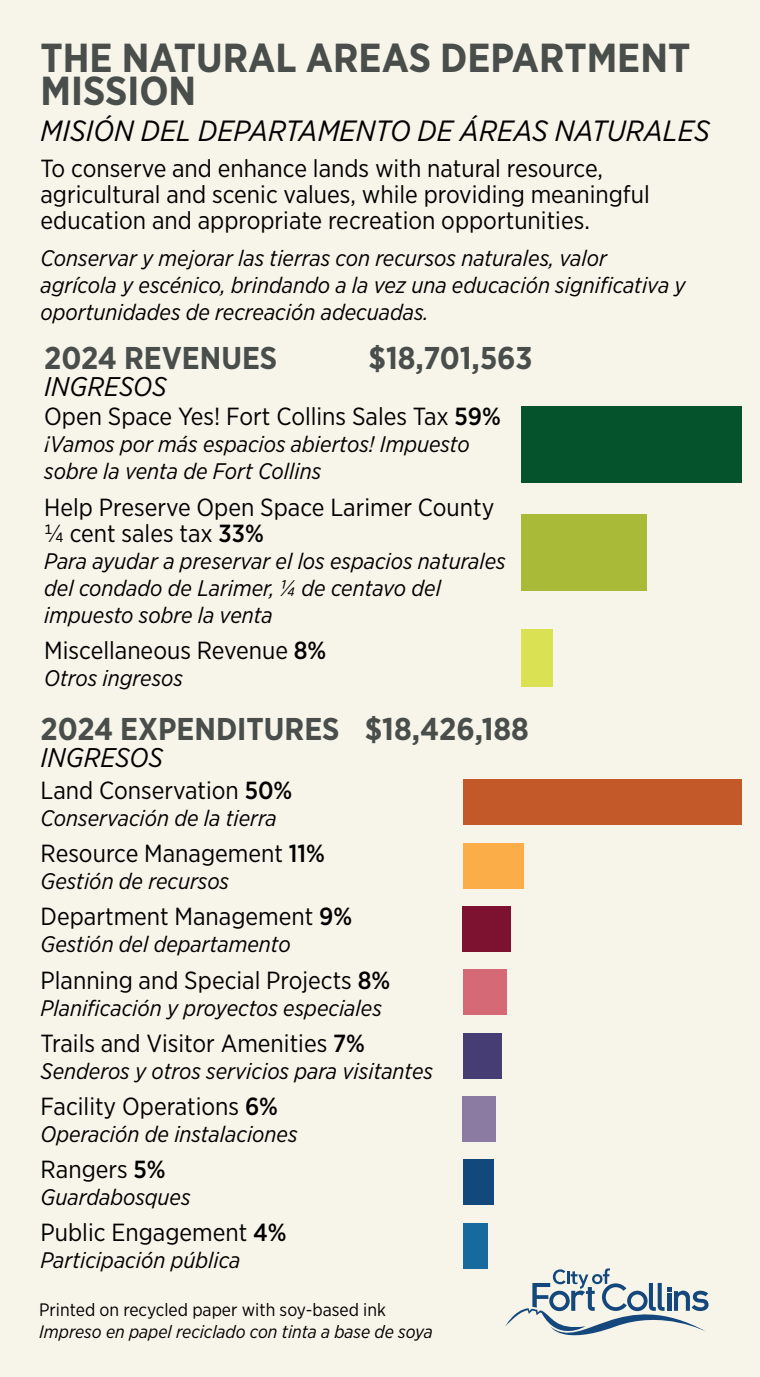
<style>
.page{position:relative;width:760px;height:1377px;background:#fff}
.page>*{position:absolute;margin:0;border:0;box-sizing:border-box;transform-origin:0 0}
.t1{font:700 40.5px/33.8px "Gotham Narrow";color:#494e4b}
.t2{font:700 31.5px "Gotham Narrow";color:#494e4b}
.t3{font:italic 29.25px "Gotham Narrow";color:#000}
.t4{font:italic 27px "Gotham Narrow";color:#000}
.t5{font:24.75px/26.1px "Gotham Narrow";color:#000}
.t6{font:italic 22.5px/27px "Gotham Narrow";color:#000}
.t7{font:italic 18px "Gotham Narrow";color:#000}
.t8{font:18px "Gotham Narrow";color:#000}
.s1{font-weight:500}
</style>
<div class="page">
<div style="left:0;top:0;width:759px;height:1377px;background:#f7f5ea"></div>
<hr style="left:759px;top:0;width:1px;height:448px;background:#00467f">
<div style="left:521px;top:406px;width:220px;height:76px;background:#05532d"></div>
<div style="left:521px;top:514px;width:125px;height:76px;background:#a9ba39"></div>
<div style="left:521px;top:630px;width:31px;height:57px;background:#dae254"></div>
<div style="left:463px;top:779px;width:278px;height:46px;background:#c35828"></div>
<div style="left:463px;top:843px;width:60px;height:45px;background:#fbae47"></div>
<div style="left:463px;top:906px;width:48px;height:46px;background:#7c122f"></div>
<div style="left:463px;top:969px;width:43px;height:46px;background:#d56976"></div>
<div style="left:463px;top:1033px;width:38px;height:45px;background:#453d73"></div>
<div style="left:463px;top:1096px;width:33px;height:46px;background:#8b7aa2"></div>
<div style="left:463px;top:1159px;width:30px;height:46px;background:#12487c"></div>
<div style="left:463px;top:1223px;width:24px;height:45px;background:#176a9d"></div>
<hr style="left:759px;top:1176px;width:1px;height:201px;background:#00467f">
<svg style="left:505px;top:1268px;width:203px;height:68px"></svg>
<hr style="left:759px;top:895px;width:1px;height:282px;background:#a9bb3a">
<h1 class="t1" style="left:40px;top:40px;width:651px">THE NATURAL AREAS DEPARTMENT<br>MISSION</h1>
<h3 class="t3" style="left:40px;top:112px;width:670px">MISIÓN DEL DEPARTAMENTO DE ÁREAS NATURALES</h3>
<p class="t5" style="left:40px;top:154px;width:610px">To conserve and enhance lands with natural resource, agricultural and scenic values, while providing meaningful education and appropriate recreation opportunities.</p>
<p class="t6" style="left:40px;top:244px;width:646px">Conservar y mejorar las tierras con recursos naturales, valor agrícola y escénico, brindando a la vez una educación significativa y oportunidades de recreación adecuadas.</p>
<h2 class="t2" style="left:44px;top:337px;width:234px">2024 REVENUES</h2>
<h2 class="t2" style="left:368px;top:337px;width:165px">$18,701,563</h2>
<p class="t4" style="left:44px;top:369px;width:124px">INGRESOS</p>
<p class="t5" style="left:44px;top:403px;width:458px">Open Space Yes! Fort Collins Sales Tax <span class="s1">59%</span></p>
<p class="t6" style="left:44px;top:431px;width:427px">¡Vamos por más espacios abiertos! Impuesto sobre la venta de Fort Collins</p>
<p class="t5" style="left:44px;top:493px;width:451px">Help Preserve Open Space Larimer County ¼ cent sales tax <span class="s1">33%</span></p>
<p class="t6" style="left:44px;top:547px;width:463px">Para ayudar a preservar el los espacios naturales del condado de Larimer, ¼ de centavo del impuesto sobre la venta</p>
<p class="t5" style="left:44px;top:636px;width:283px">Miscellaneous Revenue <span class="s1">8%</span></p>
<p class="t6" style="left:44px;top:664px;width:140px">Otros ingresos</p>
<h2 class="t2" style="left:40px;top:709px;width:490px">2024 EXPENDITURES $18,426,188</h2>
<p class="t4" style="left:40px;top:741px;width:124px">INGRESOS</p>
<p class="t5" style="left:40px;top:777px;width:253px">Land Conservation <span class="s1">50%</span></p>
<p class="t6" style="left:40px;top:804px;width:238px">Conservación de la tierra</p>
<p class="t5" style="left:40px;top:840px;width:286px">Resource Management <span class="s1">11%</span></p>
<p class="t6" style="left:40px;top:868px;width:190px">Gestión de recursos</p>
<p class="t5" style="left:40px;top:903px;width:313px">Department Management <span class="s1">9%</span></p>
<p class="t6" style="left:40px;top:931px;width:251px">Gestión del departamento</p>
<p class="t5" style="left:40px;top:966px;width:351px">Planning and Special Projects <span class="s1">8%</span></p>
<p class="t6" style="left:40px;top:994px;width:343px">Planificación y proyectos especiales</p>
<p class="t5" style="left:40px;top:1029px;width:326px">Trails and Visitor Amenities <span class="s1">7%</span></p>
<p class="t6" style="left:40px;top:1057px;width:394px">Senderos y otros servicios para visitantes</p>
<p class="t5" style="left:40px;top:1093px;width:239px">Facility Operations <span class="s1">6%</span></p>
<p class="t6" style="left:40px;top:1120px;width:258px">Operación de instalaciones</p>
<p class="t5" style="left:40px;top:1156px;width:127px">Rangers <span class="s1">5%</span></p>
<p class="t6" style="left:40px;top:1183px;width:151px">Guardabosques</p>
<p class="t5" style="left:40px;top:1219px;width:247px">Public Engagement <span class="s1">4%</span></p>
<p class="t6" style="left:40px;top:1246px;width:201px">Participación pública</p>
<p class="t8" style="left:39px;top:1299px;width:348px">Printed on recycled paper with soy-based ink</p>
<p class="t7" style="left:39px;top:1320px;width:395px">Impreso en papel reciclado con tinta a base de soya</p>
</div>
